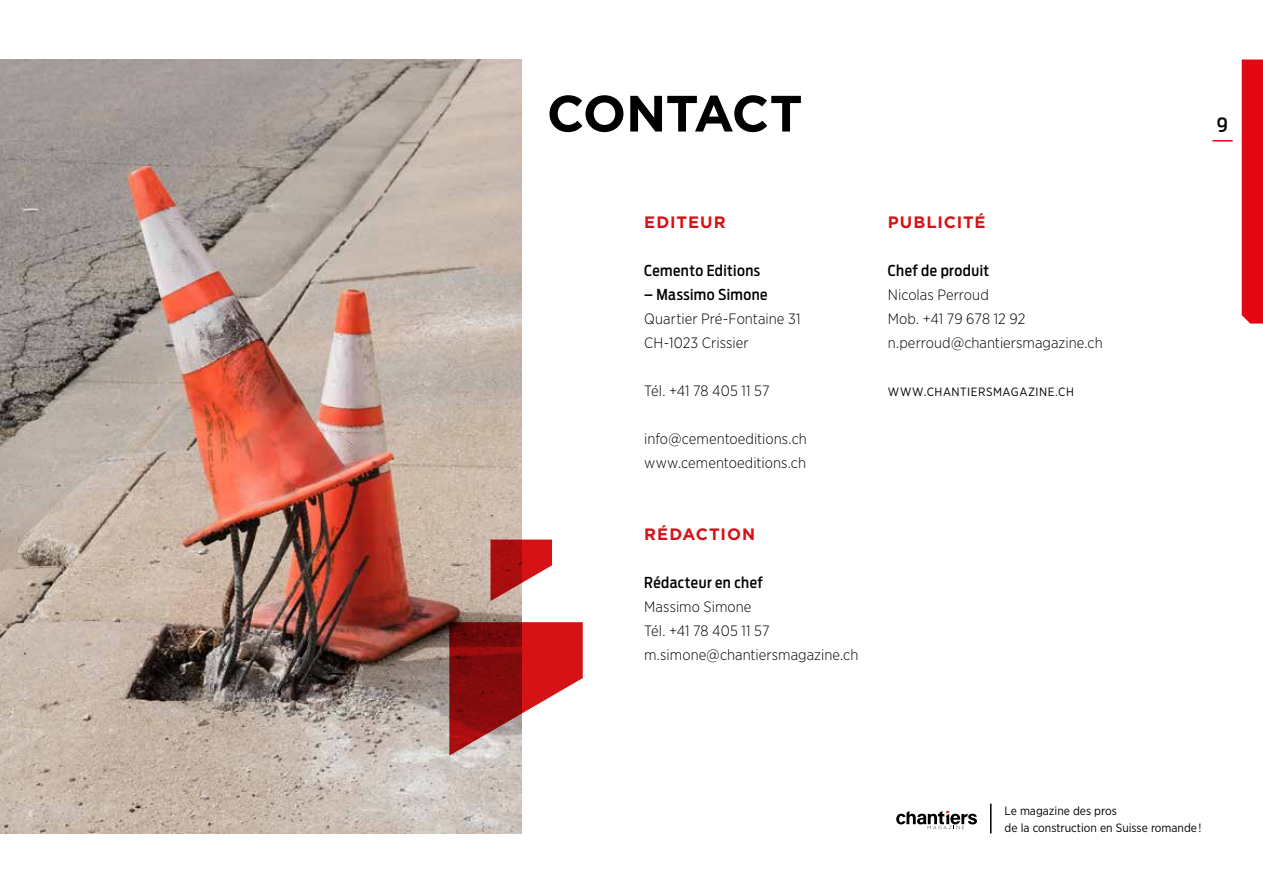
<style>
.page{position:relative;width:1263px;height:893px;background:#fff}
.page>*{position:absolute;margin:0;border:0;box-sizing:border-box;transform-origin:0 0}
.t1{font:700 51px "Gotham";letter-spacing:-.025em;color:#000}
.t2{font:500 19.5px "Antenna Cond";color:#000}
.t3{font:700 16.5px "Gotham";letter-spacing:.055em;color:#d51317}
.t4{font:300 15px/24px "Gotham Narrow";letter-spacing:.005em;color:#000}
.t5{font:500 15px "Antenna Cond";letter-spacing:.03em;color:#000}
.t6{font:12px/16.5px "Gotham Narrow";color:#000}
.t7{font:12px "Gotham Narrow";letter-spacing:.04em;color:#000}
</style>
<div class="page">
<img style="left:0;top:60px;width:521px;height:774px">
<svg style="left:449px;top:622px;width:134px;height:134px"></svg>
<svg style="left:490px;top:540px;width:62px;height:61px"></svg>
<svg style="left:896px;top:811px;width:81px;height:18px"></svg>
<svg style="left:990px;top:804px;width:1px;height:29px"></svg>
<div style="left:1242px;top:60px;width:21px;height:264px;background:#e30613"></div>
<hr style="left:1212px;top:140px;width:21px;height:2px;background:#e30613">
<h1 class="t1" style="left:547px;top:80px;width:257px">CONTACT</h1>
<p class="t3" style="left:644px;top:211px;width:83px">EDITEUR</p>
<p class="t5" style="left:644px;top:261px;width:117px">Cemento Editions</p>
<p class="t5" style="left:644px;top:285px;width:125px">– Massimo Simone</p>
<p class="t4" style="left:644px;top:306px;width:158px">Quartier Pré-Fontaine 31<br>CH-1023 Crissier</p>
<p class="t4" style="left:644px;top:378px;width:127px">Tél. +41 78 405 11 57</p>
<p class="t4" style="left:644px;top:426px;width:164px">info@cementoeditions.ch www.cementoeditions.ch</p>
<p class="t3" style="left:644px;top:523px;width:112px">RÉDACTION</p>
<p class="t5" style="left:644px;top:573px;width:120px">Rédacteur en chef</p>
<p class="t4" style="left:644px;top:594px;width:216px">Massimo Simone<br>Tél. +41 78 405 11 57 m.simone@chantiersmagazine.ch</p>
<p class="t3" style="left:888px;top:211px;width:99px">PUBLICITÉ</p>
<p class="t5" style="left:888px;top:261px;width:103px">Chef de produit</p>
<p class="t4" style="left:888px;top:282px;width:216px">Nicolas Perroud<br>Mob. +41 79 678 12 92 n.perroud@chantiersmagazine.ch</p>
<p class="t7" style="left:888px;top:384px;width:188px">WWW.CHANTIERSMAGAZINE.CH</p>
<h2 class="t2" style="left:1217px;top:113px;width:13px">9</h2>
<p class="t6" style="left:1005px;top:802px;width:198px">Le magazine des pros<br>de la construction en Suisse romande !</p>
</div>
